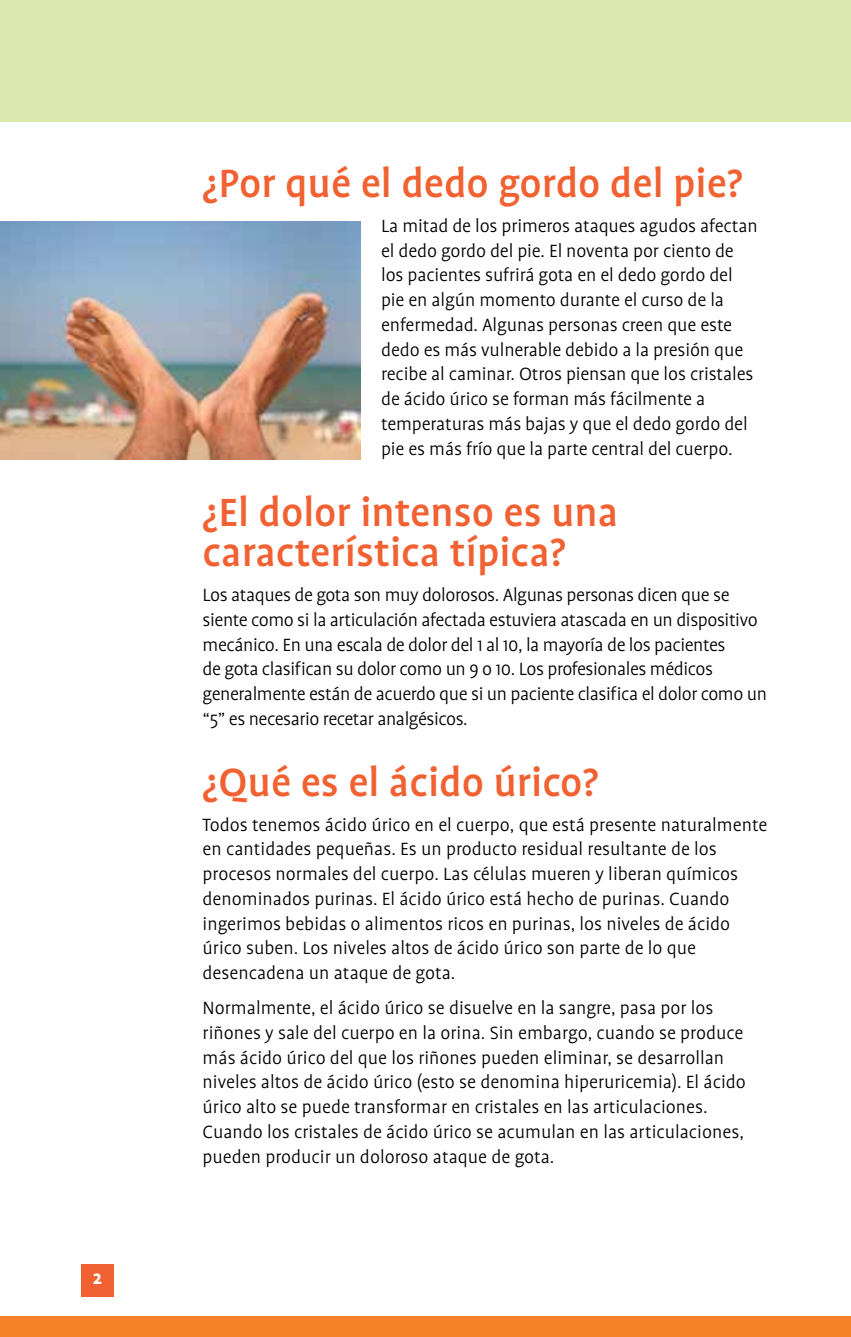
<style>
.page{position:relative;width:851px;height:1337px;background:#fff}
.page>*{position:absolute;margin:0;border:0;box-sizing:border-box;transform-origin:0 0}
.t1{font:500 45px/40.5px "Profile";color:#f16131}
.t2{font:300 20.25px/24.8px "Profile";letter-spacing:-.005em;color:#000}
.t3{font:700 20.25px "Profile";color:#fff}
</style>
<div class="page">
<div style="left:0;top:0;width:850px;height:122px;background:#dce9ae"></div>
<div style="left:0;top:1316px;width:850px;height:20px;background:#f58229"></div>
<div style="left:81px;top:1264px;width:32px;height:32px;background:#f16131"></div>
<img style="left:0;top:221px;width:361px;height:238px">
<p class="t3" style="left:93px;top:1266px;width:11px">2</p>
<h1 class="t1" style="left:202px;top:163px;width:541px">¿Por qué el dedo gordo del pie?</h1>
<p class="t2" style="left:381px;top:213px;width:378px">La mitad de los primeros ataques agudos afectan el dedo gordo del pie. El noventa por ciento de los pacientes sufrirá gota en el dedo gordo del pie en algún momento durante el curso de la enfermedad. Algunas personas creen que este dedo es más vulnerable debido a la presión que recibe al caminar. Otros piensan que los cristales de ácido úrico se forman más fácilmente a temperaturas más bajas y que el dedo gordo del pie es más frío que la parte central del cuerpo.</p>
<h1 class="t1" style="left:202px;top:492px;width:417px">¿El dolor intenso es una característica típica?</h1>
<p class="t2" style="left:202px;top:582px;width:566px">Los ataques de gota son muy dolorosos. Algunas personas dicen que se siente como si la articulación afectada estuviera atascada en un dispositivo mecánico. En una escala de dolor del 1 al 10, la mayoría de los pacientes<br>de gota clasifican su dolor como un 9 o 10. Los profesionales médicos generalmente están de acuerdo que si un paciente clasifica el dolor como un “5” es necesario recetar analgésicos.</p>
<h1 class="t1" style="left:202px;top:762px;width:397px">¿Qué es el ácido úrico?</h1>
<p class="t2" style="left:202px;top:812px;width:566px">Todos tenemos ácido úrico en el cuerpo, que está presente naturalmente en cantidades pequeñas. Es un producto residual resultante de los procesos normales del cuerpo. Las células mueren y liberan químicos denominados purinas. El ácido úrico está hecho de purinas. Cuando ingerimos bebidas o alimentos ricos en purinas, los niveles de ácido úrico suben. Los niveles altos de ácido úrico son parte de lo que desencadena un ataque de gota.</p>
<p class="t2" style="left:202px;top:995px;width:544px">Normalmente, el ácido úrico se disuelve en la sangre, pasa por los riñones y sale del cuerpo en la orina. Sin embargo, cuando se produce más ácido úrico del que los riñones pueden eliminar, se desarrollan niveles altos de ácido úrico (esto se denomina hiperuricemia). El ácido úrico alto se puede transformar en cristales en las articulaciones.<br>Cuando los cristales de ácido úrico se acumulan en las articulaciones, pueden producir un doloroso ataque de gota.</p>
</div>
